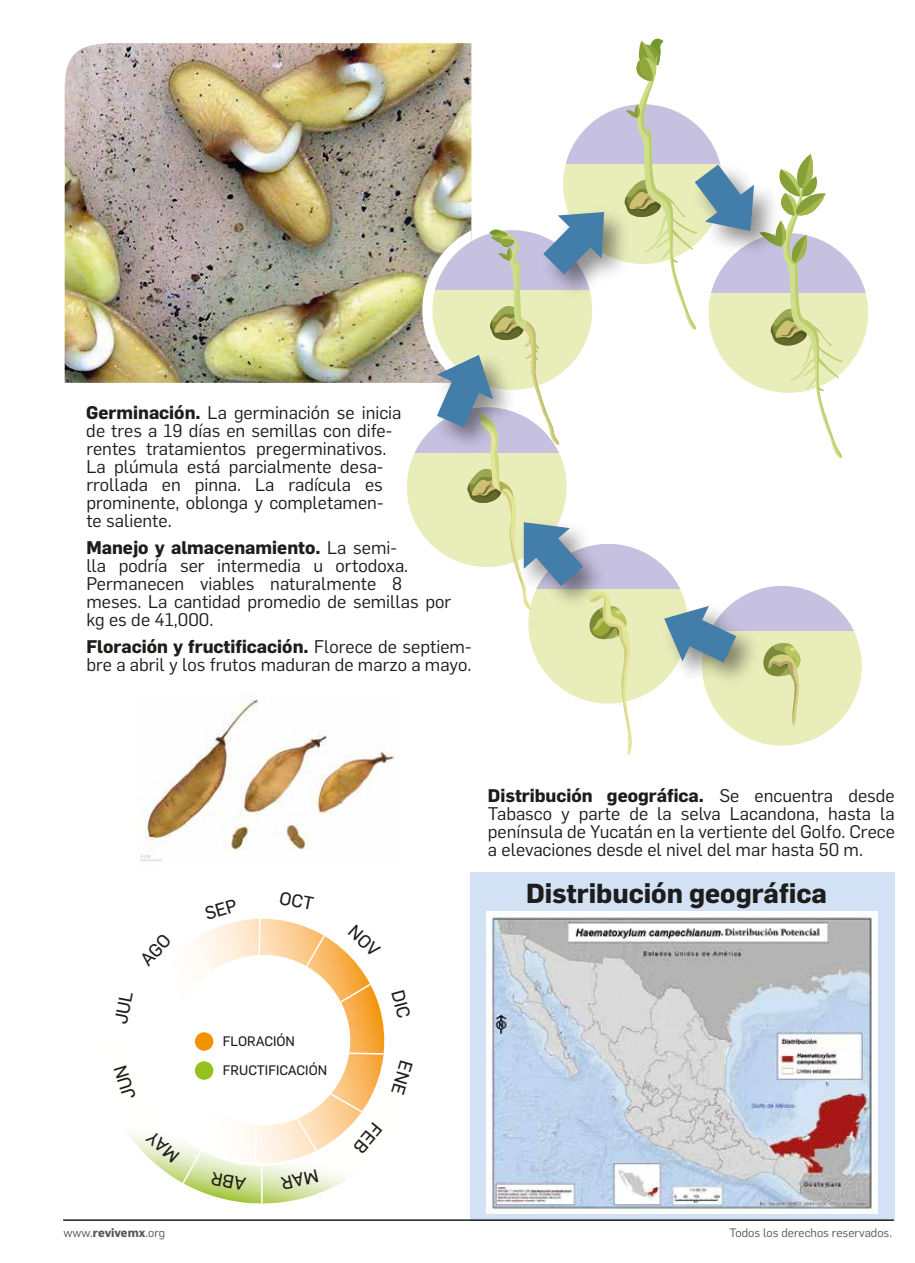
<style>
.page{position:relative;width:915px;height:1263px;background:#fff}
.page>*{position:absolute;margin:0;border:0;box-sizing:border-box;transform-origin:0 0}
.t1{font:700 27px "Flama";color:#1d1d1b}
.t2{font:18px/18px "Flama";color:#1d1d1b}
.t3{font:13.5px/28.8px "Flama Basic";color:#1d1d1b}
.t4{font:12px "Flama";color:#575756}
.t5{font:12px "Flama";color:#585756}
.s1{font-weight:700}
</style>
<div class="page">
<img style="left:136px;top:695px;width:260px;height:166px">
<div style="left:470px;top:872px;width:424px;height:348px;background:#d2e2f4"></div>
<img style="left:65px;top:43px;width:357px;height:340px">
<hr style="left:63px;top:1219px;width:830px;height:2px;background:#1d1d1b">
<svg style="left:80px;top:1219px;width:363px;height:2px"></svg>
<hr style="left:261px;top:878px;width:1px;height:344px;background:#fff">
<svg style="left:199px;top:1191px;width:125px;height:13px"></svg>
<img style="left:486px;top:911px;width:391px;height:302px">
<div style="left:701px;top:586px;width:160px;height:160px;background:#e9edb9;border-radius:80px"></div>
<svg style="left:753px;top:586px;width:101px;height:45px;fill:#c7c1e1"></svg>
<svg style="left:769px;top:643px;width:32px;height:84px"></svg>
<div style="left:407px;top:407px;width:159px;height:160px;background:#e9edb9;border-radius:80px"></div>
<svg style="left:414px;top:441px;width:8px;height:12px"></svg>
<div style="left:708px;top:233px;width:159px;height:160px;background:#e9edb9;border-radius:80px"></div>
<svg style="left:753px;top:256px;width:113px;height:37px"></svg>
<svg style="left:759px;top:154px;width:85px;height:305px"></svg>
<img style="left:753px;top:594px;width:16px;height:80px">
<img style="left:753px;top:154px;width:34px;height:110px">
<svg style="left:422px;top:38px;width:331px;height:717px"></svg>
<svg style="left:128px;top:918px;width:257px;height:273px"></svg>
<p class="t2" style="left:86px;top:402px;width:316px"><span class="s1">Germinación.</span> La germinación se inicia de tres a 19 días en semillas con dife&shy;rentes tratamientos pregerminativos.<br>La plúmula está parcialmente desa&shy;rrollada en pinna. La radícula es prominente, oblonga y completamen&shy;te saliente.</p>
<p class="t2" style="left:86px;top:537px;width:366px"><span class="s1">Manejo y almacenamiento.</span> La semi-<br>lla podría ser intermedia u ortodoxa.<br>Permanecen viables naturalmente 8 meses. La cantidad promedio de semillas por kg es de 41,000.</p>
<p class="t2" style="left:86px;top:636px;width:386px"><span class="s1">Floración y fructificación.</span> Florece de septiem&shy;bre a abril y los frutos maduran de marzo a mayo.</p>
<p class="t2" style="left:488px;top:786px;width:408px;text-align:justify"><span class="s1">Distribución geográfica.</span> Se encuentra desde Tabasco y parte de la selva Lacandona, hasta la península de Yucatán en la vertiente del Golfo. Crece a elevaciones desde el nivel del mar hasta 50 m.</p>
<h1 class="t1" style="left:526px;top:874px;width:302px">Distribución geográfica</h1>
<p class="t3" style="left:223px;top:1026px;width:106px">FLORACIÓN<br>FRUCTIFICACIÓN</p>
<p class="t5" style="left:63px;top:1224px;width:103px">www.<span class="s1">revivemx</span>.org</p>
<p class="t4" style="left:729px;top:1224px;width:164px">Todos los derechos reservados.</p>
</div>
